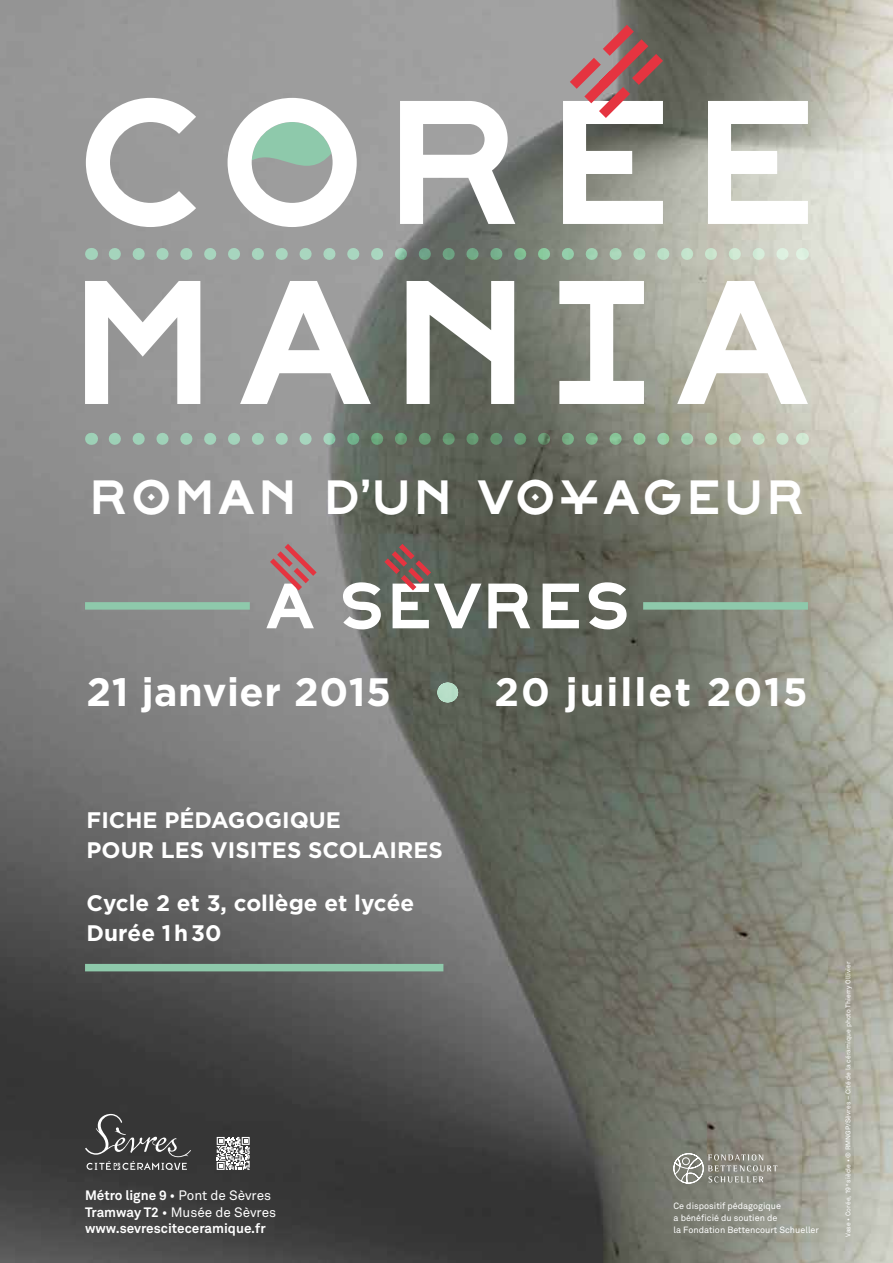
<style>
.page{position:relative;width:893px;height:1263px;background:#fff}
.page>*{position:absolute;margin:0;border:0;box-sizing:border-box;transform-origin:0 0}
.t1{font:42px "NT Yaki One";letter-spacing:-.05em;color:#fff}
.t2{font:700 39.6px "Gotham HTF";letter-spacing:.03em;color:#fff}
.t3{font:700 22.5px/30px "Gotham HTF";color:#fff}
.t4{font:700 13.5px/16.5px "Akkurat";color:#fff}
.t5{font:9px/12px "Akkurat";color:#fff}
.t6{font:6.75px "Akkurat";letter-spacing:.01em;color:#fff}
.s1{font-weight:400}
</style>
<div class="page">
<img style="left:0;top:0;width:893px;height:1263px">
<svg style="left:115px;top:248px;width:675px;height:12px;background:#9cafa1"></svg>
<svg style="left:91px;top:248px;width:1px;height:12px"></svg>
<svg style="left:802px;top:248px;width:1px;height:12px"></svg>
<svg style="left:115px;top:433px;width:675px;height:12px;background:#879c8a"></svg>
<svg style="left:91px;top:433px;width:1px;height:12px"></svg>
<svg style="left:802px;top:433px;width:1px;height:12px"></svg>
<svg style="left:85px;top:281px;width:723px;height:123px"></svg>
<svg style="left:86px;top:98px;width:722px;height:129px"></svg>
<div style="left:85px;top:602px;width:165px;height:8px;background:#8ec9ab"></div>
<div style="left:85px;top:964px;width:358px;height:7px;background:#8ec9ab"></div>
<div style="left:643px;top:602px;width:165px;height:8px;background:#8ec9ab"></div>
<svg style="left:266px;top:540px;width:361px;height:90px"></svg>
<svg style="left:563px;top:18px;width:107px;height:107px"></svg>
<svg style="left:217px;top:1137px;width:33px;height:33px"></svg>
<svg style="left:85px;top:1114px;width:106px;height:56px;background:#505050"></svg>
<svg style="left:228px;top:98px;width:129px;height:129px"></svg>
<svg style="left:447px;top:683px;width:1px;height:19px"></svg>
<svg style="left:673px;top:1119px;width:104px;height:95px;background:#89897f"></svg>
<h1 class="t1" style="left:87px;top:475px;width:723px">ROMAN D’UN VOYAGEUR</h1>
<h2 class="t2" style="left:87px;top:669px;width:306px">21 JANVIER 2015</h2>
<h2 class="t2" style="left:495px;top:669px;width:315px">20 JUILLET 2015</h2>
<h3 class="t3" style="left:87px;top:804px;width:358px">FICHE PÉDAGOGIQUE<br>POUR LES VISITES SCOLAIRES</h3>
<h3 class="t3" style="left:87px;top:888px;width:329px">CYCLE 2 ET 3, COLLÈGE ET LYCÉE<br>DURÉE 1H30</h3>
<h3 class="t4" style="left:85px;top:1187px;width:193px">Métro ligne 9 <span class="s1">• Pont de Sèvres<br></span>Tramway T2 <span class="s1">• Musée de Sèvres </span>www.sevresciteceramique.fr</h3>
<p class="t5" style="left:674px;top:1200px;width:147px">Ce dispositif pédagogique<br>a bénéficié du soutien de<br>la Fondation Bettencourt Schueller</p>
<p class="t6" style="left:844px;top:1237px;width:277px;rotate:-90deg">Vase • Corée, 19<sup>e</sup> siècle • © RMNGP/Sèvres – Cité de la céramique photo Thierry Ollivier</p>
</div>
